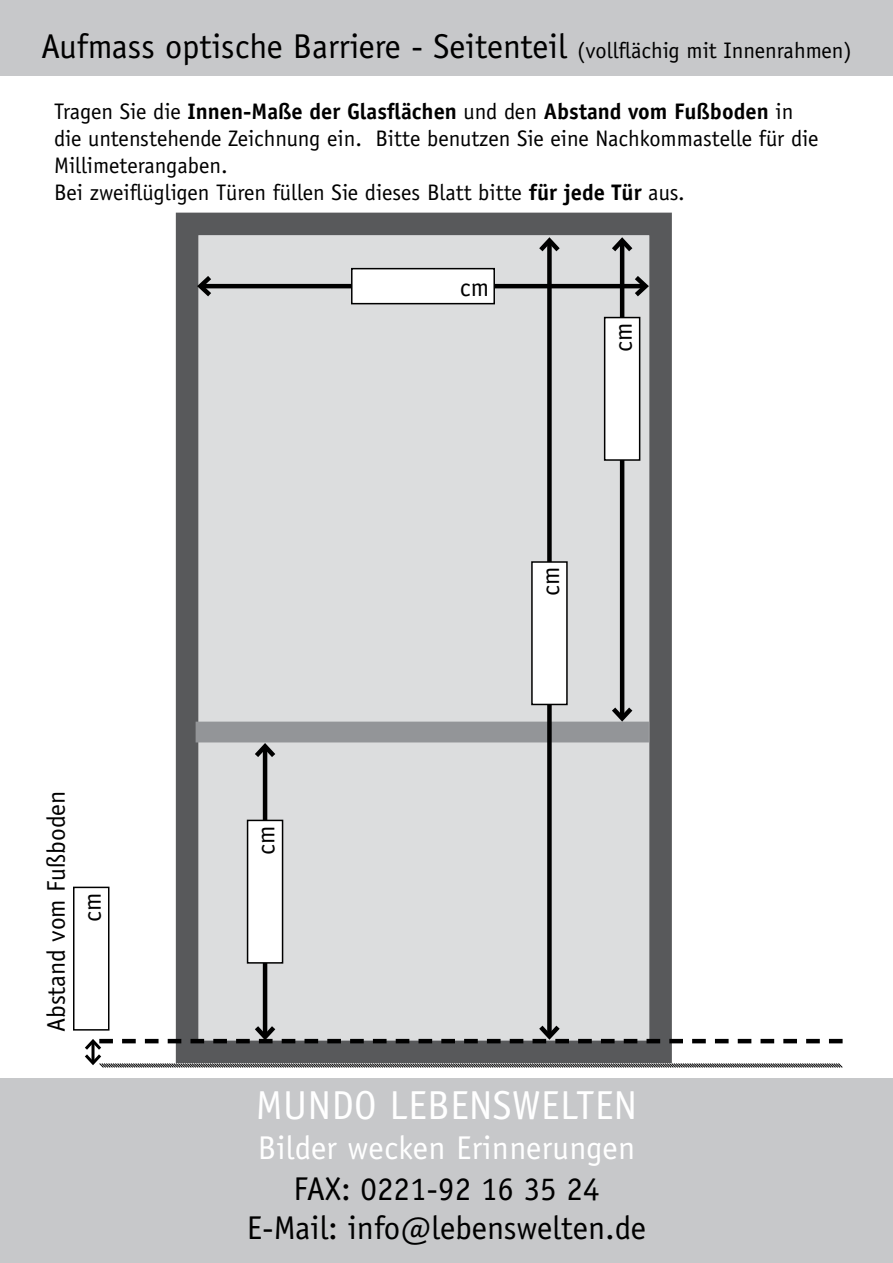
<style>
.page{position:relative;width:893px;height:1263px;background:#fff}
.page>*{position:absolute;margin:0;border:0;box-sizing:border-box;transform-origin:0 0}
.t1{font:40.5px "Officina Sans";letter-spacing:.01em;color:#fff}
.t2{font:34.5px "Officina Sans";color:#000}
.t3{font:33px/39.6px "Officina Sans";color:#000;text-align:center}
.t4{font:33px "Officina Sans";letter-spacing:.01em;color:#fff}
.t5{font:25.5px "Officina Sans";color:#000}
.t6{font:22.5px/27px "Officina Sans";color:#000}
.s1{font-size:22.5px}
.s2{font-weight:700}
</style>
<div class="page">
<div style="left:0;top:0;width:893px;height:76px;background:#c7c8ca"></div>
<div style="left:176px;top:213px;width:496px;height:850px;background:#dcddde;border:22px solid #58595b"></div>
<div style="left:196px;top:722px;width:453px;height:20px;background:#939598"></div>
<hr style="left:200px;top:284px;width:446px;height:4px;background:#000">
<svg style="left:194px;top:271px;width:22px;height:30px"></svg>
<svg style="left:630px;top:271px;width:22px;height:30px"></svg>
<div style="left:547px;top:241px;width:5px;height:795px;background:#000"></div>
<svg style="left:534px;top:234px;width:30px;height:22px"></svg>
<div style="left:352px;top:269px;width:142px;height:35px;background:#fff"></div>
<div style="left:351px;top:268px;width:144px;height:36px;border:2px solid #000"></div>
<div style="left:532px;top:562px;width:35px;height:142px;background:#fff"></div>
<div style="left:531px;top:561px;width:37px;height:144px;border:2px solid #000"></div>
<hr style="left:620px;top:241px;width:4px;height:477px;background:#000">
<svg style="left:607px;top:703px;width:30px;height:19px"></svg>
<svg style="left:607px;top:234px;width:30px;height:22px"></svg>
<hr style="left:263px;top:746px;width:4px;height:291px;background:#000">
<svg style="left:250px;top:742px;width:30px;height:20px"></svg>
<div style="left:605px;top:318px;width:35px;height:142px;background:#fff"></div>
<div style="left:604px;top:317px;width:36px;height:144px;border:2px solid #000"></div>
<div style="left:248px;top:820px;width:35px;height:143px;background:#fff"></div>
<div style="left:247px;top:820px;width:36px;height:144px;border:2px solid #000"></div>
<div style="left:0;top:1078px;width:893px;height:185px;background:#c7c8ca"></div>
<div style="left:73px;top:887px;width:36px;height:143px;border:2px solid #000"></div>
<svg style="left:82px;top:1021px;width:761px;height:47px"></svg>
<h2 class="t2" style="left:41px;top:26px;width:812px">Aufmass optische Barriere - Seitenteil <span class="s1">(vollflächig mit Innenrahmen)</span></h2>
<p class="t6" style="left:54px;top:98px;width:766px">Tragen Sie die <span class="s2">Innen-Maße der Glasflächen</span> und den <span class="s2">Abstand vom Fußboden</span> in die untenstehende Zeichnung ein. Bitte benutzen Sie eine Nachkommastelle für die Millimeterangaben.<br>Bei zweiflügligen Türen füllen Sie dieses B latt bitte <span class="s2">für jede Tür</span> aus.</p>
<p class="t5" style="left:41px;top:1032px;width:243px;rotate:-90deg">Abstand vom Fußboden</p>
<p class="t5" style="left:77px;top:922px;width:31px;rotate:-90deg">cm</p>
<p class="t5" style="left:251px;top:855px;width:31px;rotate:-90deg">cm</p>
<p class="t5" style="left:460px;top:272px;width:31px">cm</p>
<p class="t5" style="left:608px;top:352px;width:31px;rotate:-90deg">cm</p>
<p class="t5" style="left:535px;top:596px;width:31px;rotate:-90deg">cm</p>
<h1 class="t1" style="left:256px;top:1081px;width:383px">Mundo Lebenswelten</h1>
<h3 class="t4" style="left:258px;top:1128px;width:379px">Bilder wecken Erinnerungen</h3>
<h3 class="t3" style="left:247px;top:1168px;width:401px">FAX: 0221-92 16 35 24<br>E-Mail: info@lebenswelten.de</h3>
</div>
